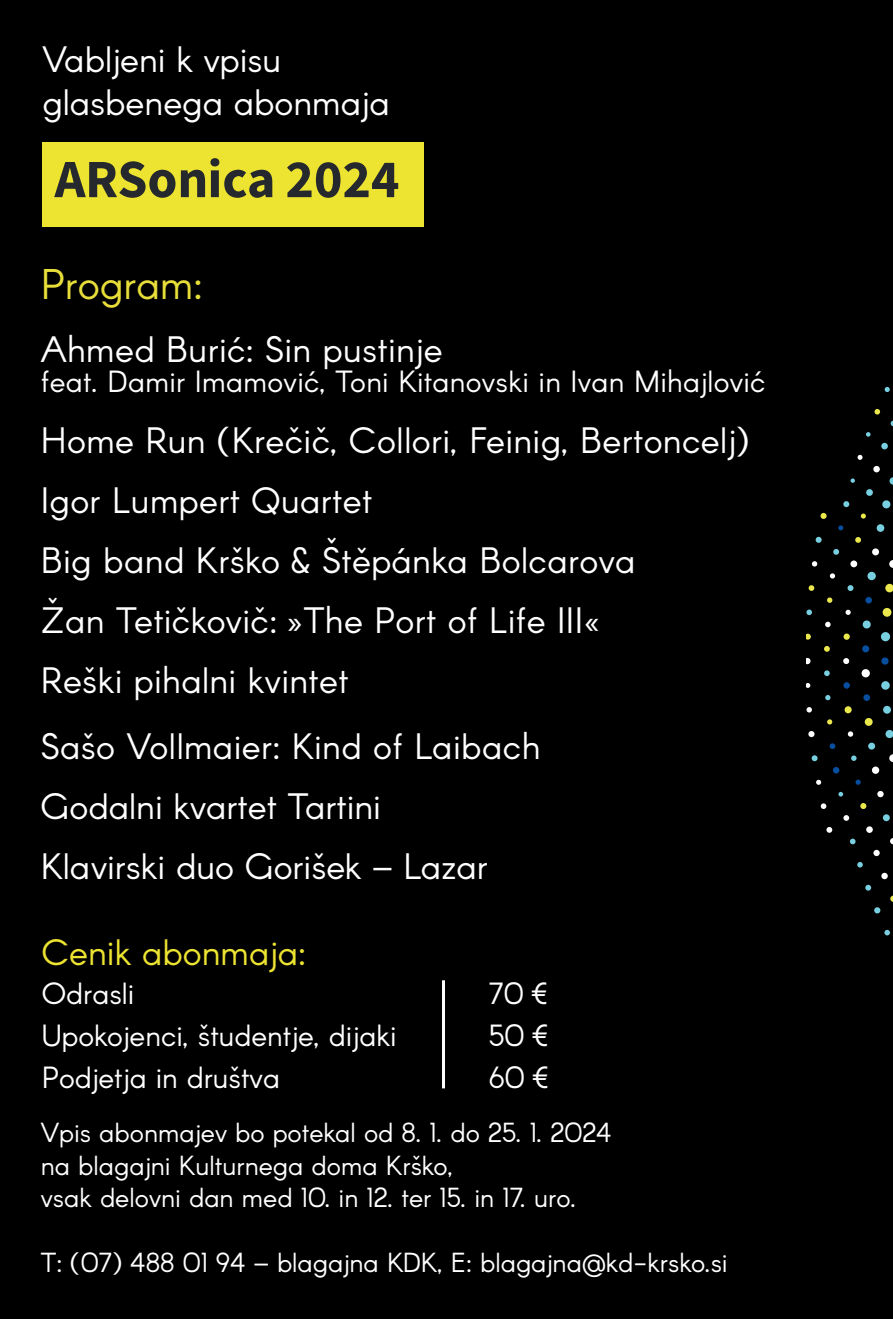
<style>
.page{position:relative;width:893px;height:1319px;background:#fff}
.page>*{position:absolute;margin:0;border:0;box-sizing:border-box;transform-origin:0 0}
.t1{font:54px "Source Sans Variable";color:#25292d}
.t2{font:42px "Arcon";color:#e8de3a}
.t3{font:36px/60px "Arcon";letter-spacing:.01em;color:#fff}
.t4{font:36px "Arcon";color:#ede331}
.t5{font:30px/42px "Arcon";color:#fff}
.t6{font:27px/32.4px "Arcon";color:#fff}
</style>
<div class="page">
<div style="left:0;top:0;width:893px;height:1318px;background:#000"></div>
<div style="left:42px;top:142px;width:382px;height:84px;background:#ede331"></div>
<hr style="left:442px;top:980px;width:3px;height:108px;background:#fff">
<svg style="left:889px;top:754px;width:4px;height:8px"></svg>
<svg style="left:885px;top:729px;width:8px;height:9px"></svg>
<div style="left:883px;top:705px;width:8px;height:8px;background:#77cfe0;border-radius:50%"></div>
<div style="left:881px;top:681px;width:9px;height:8px;background:#77cfe0;border-radius:50%"></div>
<div style="left:881px;top:657px;width:8px;height:7px;background:#074e9f;border-radius:50%"></div>
<div style="left:881px;top:632px;width:9px;height:9px;background:#77cfe0;border-radius:50%"></div>
<div style="left:883px;top:608px;width:8px;height:8px;background:#eae84c;border-radius:50%"></div>
<div style="left:885px;top:583px;width:8px;height:9px;background:#eae84c;border-radius:50%"></div>
<svg style="left:889px;top:560px;width:4px;height:8px"></svg>
<svg style="left:890px;top:838px;width:3px;height:6px"></svg>
<div style="left:883px;top:814px;width:7px;height:7px;background:#77cfe0;border-radius:50%"></div>
<svg style="left:877px;top:790px;width:7px;height:7px"></svg>
<div style="left:872px;top:766px;width:7px;height:7px;background:#fff;border-radius:50%"></div>
<div style="left:868px;top:742px;width:7px;height:7px;background:#77cfe0;border-radius:50%"></div>
<svg style="left:865px;top:717px;width:8px;height:8px"></svg>
<div style="left:863px;top:694px;width:7px;height:6px;background:#074e9f;border-radius:50%"></div>
<div style="left:862px;top:669px;width:8px;height:8px;background:#fff;border-radius:50%"></div>
<div style="left:862px;top:645px;width:7px;height:7px;background:#074e9f;border-radius:50%"></div>
<div style="left:863px;top:620px;width:8px;height:8px;background:#77cfe0;border-radius:50%"></div>
<div style="left:865px;top:597px;width:7px;height:6px;background:#074e9f;border-radius:50%"></div>
<svg style="left:867px;top:571px;width:9px;height:9px"></svg>
<div style="left:872px;top:548px;width:7px;height:7px;background:#fff;border-radius:50%"></div>
<div style="left:877px;top:524px;width:7px;height:8px;background:#77cfe0;border-radius:50%"></div>
<div style="left:882px;top:500px;width:8px;height:8px;background:#77cfe0;border-radius:50%"></div>
<svg style="left:889px;top:477px;width:4px;height:7px"></svg>
<svg style="left:890px;top:895px;width:3px;height:6px"></svg>
<div style="left:881px;top:872px;width:7px;height:7px;background:#fff;border-radius:50%"></div>
<svg style="left:873px;top:849px;width:7px;height:7px"></svg>
<div style="left:866px;top:826px;width:7px;height:6px;background:#fff;border-radius:50%"></div>
<svg style="left:860px;top:802px;width:6px;height:7px"></svg>
<svg style="left:855px;top:779px;width:6px;height:5px"></svg>
<svg style="left:851px;top:755px;width:6px;height:5px"></svg>
<svg style="left:848px;top:731px;width:5px;height:5px"></svg>
<div style="left:845px;top:706px;width:7px;height:7px;background:#eae84c;border-radius:50%"></div>
<div style="left:843px;top:682px;width:7px;height:6px;background:#074e9f;border-radius:50%"></div>
<svg style="left:843px;top:658px;width:6px;height:6px"></svg>
<div style="left:843px;top:633px;width:7px;height:6px;background:#eae84c;border-radius:50%"></div>
<svg style="left:845px;top:609px;width:6px;height:6px"></svg>
<svg style="left:847px;top:585px;width:6px;height:6px"></svg>
<div style="left:850px;top:560px;width:7px;height:7px;background:#fff;border-radius:50%"></div>
<svg style="left:855px;top:537px;width:6px;height:5px"></svg>
<svg style="left:861px;top:513px;width:5px;height:5px"></svg>
<div style="left:866px;top:489px;width:7px;height:7px;background:#77cfe0;border-radius:50%"></div>
<div style="left:873px;top:466px;width:7px;height:6px;background:#fff;border-radius:50%"></div>
<div style="left:881px;top:443px;width:7px;height:6px;background:#77cfe0;border-radius:50%"></div>
<svg style="left:884px;top:929px;width:6px;height:6px"></svg>
<svg style="left:874px;top:907px;width:6px;height:6px"></svg>
<svg style="left:865px;top:884px;width:6px;height:6px"></svg>
<svg style="left:857px;top:862px;width:6px;height:5px"></svg>
<svg style="left:850px;top:838px;width:5px;height:6px"></svg>
<svg style="left:843px;top:815px;width:6px;height:5px"></svg>
<svg style="left:838px;top:791px;width:5px;height:5px"></svg>
<svg style="left:833px;top:766px;width:6px;height:7px"></svg>
<svg style="left:830px;top:743px;width:5px;height:6px"></svg>
<svg style="left:827px;top:719px;width:5px;height:5px"></svg>
<svg style="left:825px;top:695px;width:5px;height:5px"></svg>
<svg style="left:824px;top:670px;width:6px;height:6px"></svg>
<svg style="left:824px;top:646px;width:6px;height:5px"></svg>
<svg style="left:825px;top:621px;width:6px;height:6px"></svg>
<svg style="left:827px;top:597px;width:5px;height:5px"></svg>
<svg style="left:830px;top:573px;width:5px;height:5px"></svg>
<svg style="left:833px;top:549px;width:6px;height:5px"></svg>
<svg style="left:838px;top:525px;width:5px;height:5px"></svg>
<svg style="left:843px;top:501px;width:6px;height:6px"></svg>
<svg style="left:850px;top:478px;width:5px;height:5px"></svg>
<svg style="left:857px;top:455px;width:5px;height:5px"></svg>
<svg style="left:866px;top:432px;width:4px;height:4px"></svg>
<svg style="left:874px;top:409px;width:6px;height:5px"></svg>
<svg style="left:885px;top:387px;width:5px;height:5px"></svg>
<svg style="left:826px;top:827px;width:6px;height:5px"></svg>
<svg style="left:821px;top:803px;width:5px;height:5px"></svg>
<svg style="left:816px;top:779px;width:5px;height:5px"></svg>
<svg style="left:812px;top:755px;width:6px;height:6px"></svg>
<svg style="left:808px;top:731px;width:6px;height:6px"></svg>
<svg style="left:806px;top:707px;width:6px;height:5px"></svg>
<svg style="left:806px;top:683px;width:4px;height:4px"></svg>
<svg style="left:806px;top:657px;width:4px;height:7px"></svg>
<svg style="left:806px;top:633px;width:5px;height:6px"></svg>
<svg style="left:806px;top:609px;width:6px;height:6px"></svg>
<svg style="left:809px;top:585px;width:5px;height:5px"></svg>
<svg style="left:812px;top:561px;width:5px;height:5px"></svg>
<svg style="left:816px;top:536px;width:6px;height:6px"></svg>
<div style="left:820px;top:513px;width:7px;height:6px;background:#eae84c;border-radius:50%"></div>
<p class="t3" style="left:42px;top:41px;width:349px;line-height:43.2px">Vabljeni k vpisu glasbenega abonmaja</p>
<h1 class="t1" style="left:55px;top:146px;width:346px">ARSonica 2024</h1>
<p class="t2" style="left:41px;top:258px;width:163px">Program:</p>
<p class="t3" style="left:41px;top:322px;width:403px">Ahmed Burić: Sin pustinje</p>
<p class="t5" style="left:41px;top:363px;width:726px">feat. Damir Imamović, Toni Kitanovski in Ivan Mihajlović</p>
<p class="t3" style="left:41px;top:412px;width:710px">Home Run (Krečič, Collori, Feinig, Bertoncelj)<br>Igor Lumpert Quartet<br>Big band Krško &amp; Štěpánka Bolcarova<br>Žan Tetičkovič: »The Port of Life III«<br>Reški pihalni kvintet</p>
<p class="t3" style="left:41px;top:718px;width:501px">Sašo Vollmaier: Kind of Laibach<br>Godalni kvartet Tartini<br>Klavirski duo Gorišek – Lazar</p>
<p class="t4" style="left:42px;top:929px;width:266px">Cenik abonmaja:</p>
<p class="t5" style="left:489px;top:974px;width:63px;text-align:justify">70 € 50 € 60 €</p>
<p class="t5" style="left:42px;top:974px;width:356px">Odrasli<br>Upokojenci, študentje, dijaki<br>Podjetja in društva</p>
<p class="t6" style="left:41px;top:1118px;width:572px">Vpis abonmajev bo potekal od 8. 1. do 25. 1. 2024 na blagajni Kulturnega doma Krško,<br>vsak delovni dan med 10. in 12. ter 15. in 17. uro.</p>
<p class="t6" style="left:41px;top:1247px;width:688px">T: (07) 488 01 94 – blagajna KDK, E: blagajna@kd-krsko.si</p>
</div>
